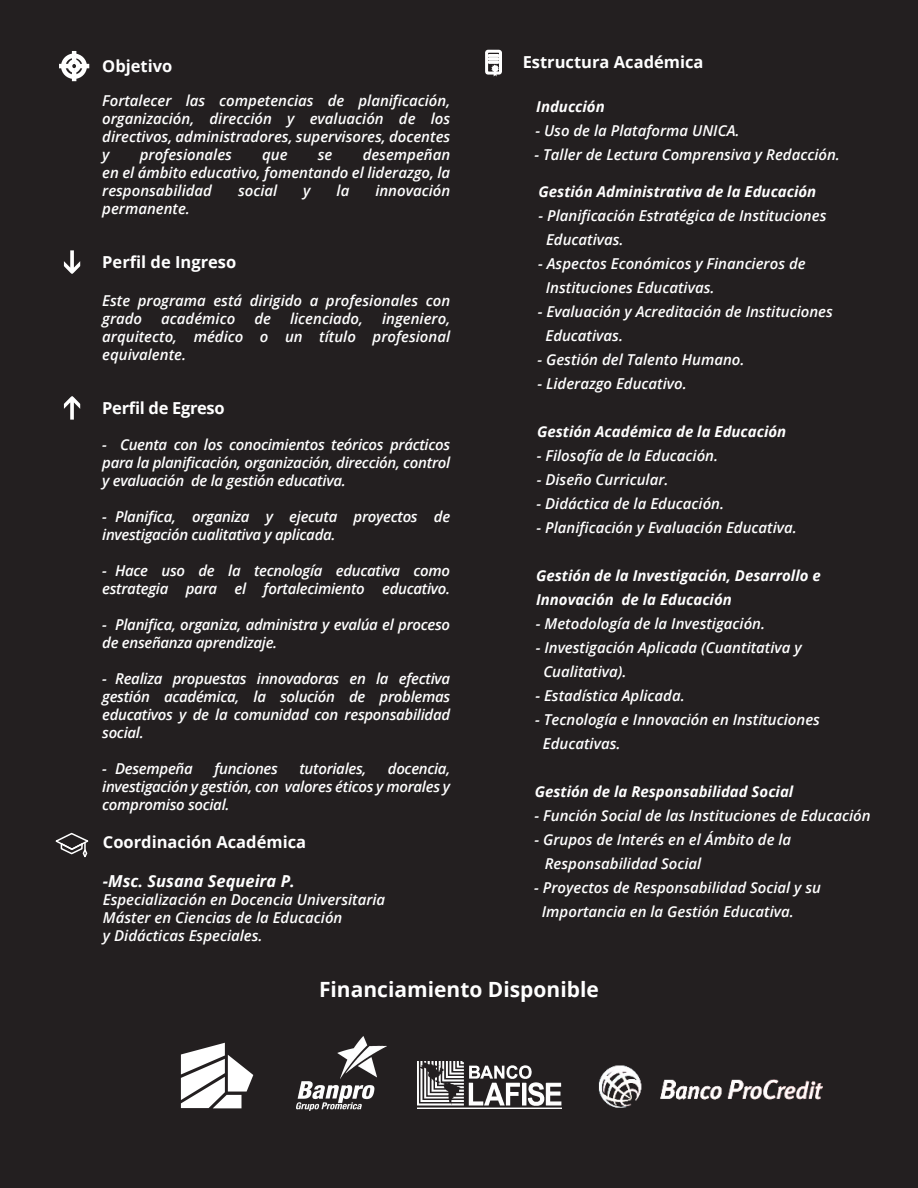
<style>
.page{position:relative;width:918px;height:1188px;background:#231f20}
.page>*{position:absolute;margin:0;border:0;box-sizing:border-box;transform-origin:0 0}
.t1{font:700 21px "Open Sans";color:#fff}
.t2{font:700 16.5px "Open Sans";color:#fff}
.t3{font:italic 700 16.5px "Open Sans";color:#fff}
.t4{font:700 16.5px "Open Sans";letter-spacing:-.02em;color:#fff}
.t5{font:italic 600 15px/18px "Open Sans";color:#fff}
.t6{font:italic 600 15px/18px "Open Sans";letter-spacing:-.02em;color:#fff}
.t7{font:italic 700 15px/24px "Open Sans";color:#fff}
</style>
<div class="page">
<svg style="left:59px;top:51px;width:30px;height:30px"></svg>
<svg style="left:485px;top:49px;width:17px;height:28px"></svg>
<svg style="left:64px;top:250px;width:16px;height:24px"></svg>
<svg style="left:64px;top:396px;width:16px;height:24px"></svg>
<svg style="left:55px;top:832px;width:34px;height:26px"></svg>
<img style="left:418px;top:1061px;width:144px;height:47px">
<img style="left:297px;top:1037px;width:89px;height:73px">
<svg style="left:181px;top:1043px;width:72px;height:65px"></svg>
<img style="left:598px;top:1065px;width:224px;height:43px">
<p class="t2" style="left:523px;top:51px;width:182px">Estructura Académica</p>
<p class="t7" style="left:536px;top:94px;width:70px">Inducción</p>
<p class="t5" style="left:535px;top:121px;width:206px">- Uso de la Plataforma UNICA.</p>
<p class="t5" style="left:535px;top:145px;width:307px">- Taller de Lectura Comprensiva y Redacción.</p>
<p class="t2" style="left:102px;top:55px;width:72px">Objetivo</p>
<p class="t5" style="left:102px;top:92px;width:350px;text-align:justify">Fortalecer las competencias de planificación, organización, dirección y evaluación de los directivos, administradores, supervisores, docentes y</p>
<p class="t5" style="left:140px;top:146px;width:94px">profesionales</p>
<p class="t5" style="left:262px;top:146px;width:27px">que</p>
<p class="t5" style="left:318px;top:146px;width:16px">se</p>
<p class="t5" style="left:102px;top:146px;width:350px;text-align:justify;text-indent:260px">desempeñan en el ámbito educativo, fomentando el liderazgo, la responsabilidad</p>
<p class="t5" style="left:238px;top:182px;width:41px">social</p>
<p class="t5" style="left:303px;top:182px;width:9px">y</p>
<p class="t5" style="left:337px;top:182px;width:14px">la</p>
<p class="t5" style="left:375px;top:182px;width:76px">innovación</p>
<p class="t7" style="left:539px;top:179px;width:279px">Gestión Administrativa de la Educación</p>
<p class="t5" style="left:546px;top:203px;width:282px;line-height:24px;text-indent:-8px">- Planificación Estratégica de Instituciones<br>Educativas.</p>
<p class="t5" style="left:546px;top:251px;width:261px;line-height:24px;text-indent:-8px">- Aspectos Económicos y Financieros de<br>Instituciones Educativas.</p>
<p class="t5" style="left:545px;top:299px;width:289px;line-height:24px;text-indent:-8px">- Evaluación y Acreditación de Instituciones<br>Educativas.</p>
<p class="t5" style="left:538px;top:350px;width:209px">- Gestión del Talento Humano.</p>
<p class="t5" style="left:537px;top:374px;width:151px">- Liderazgo Educativo.</p>
<p class="t7" style="left:537px;top:419px;width:251px">Gestión Académica de la Educación</p>
<p class="t5" style="left:537px;top:446px;width:183px">- Filosofía de la Educación.</p>
<p class="t5" style="left:537px;top:470px;width:133px">- Diseño Curricular.</p>
<p class="t5" style="left:537px;top:494px;width:189px">- Didáctica de la Educación.</p>
<p class="t5" style="left:536px;top:518px;width:262px">- Planificación y Evaluación Educativa.</p>
<p class="t7" style="left:536px;top:563px;width:286px">Gestión de la Investigación, Desarrollo e<br>Innovación de la Educación</p>
<p class="t5" style="left:536px;top:614px;width:231px">- Metodología de la Investigación.</p>
<p class="t5" style="left:543px;top:635px;width:260px;line-height:24px;text-indent:-8px">- Investigación Aplicada (Cuantitativa y<br>Cualitativa).</p>
<p class="t5" style="left:535px;top:686px;width:151px">- Estadística Aplicada.</p>
<p class="t5" style="left:543px;top:707px;width:279px;line-height:24px;text-indent:-8px">- Tecnología e Innovación en Instituciones<br>Educativas.</p>
<p class="t7" style="left:535px;top:779px;width:260px">Gestión de la Responsabilidad Social</p>
<p class="t5" style="left:535px;top:806px;width:337px">- Función Social de las Instituciones de Educación</p>
<p class="t5" style="left:545px;top:827px;width:248px;line-height:24px;text-indent:-10px">- Grupos de Interés en el Ámbito de la<br>Responsabilidad Social</p>
<p class="t5" style="left:542px;top:875px;width:281px;line-height:24px;text-indent:-8px">- Proyectos de Responsabilidad Social y su<br>Importancia en la Gestión Educativa.</p>
<p class="t5" style="left:102px;top:200px;width:89px">permanente.</p>
<p class="t2" style="left:102px;top:251px;width:136px">Perfil de Ingreso</p>
<p class="t5" style="left:102px;top:291px;width:349px">Este programa está dirigido a profesionales con grado</p>
<p class="t5" style="left:161px;top:309px;width:76px">académico</p>
<p class="t5" style="left:254px;top:309px;width:18px">de</p>
<p class="t5" style="left:290px;top:309px;width:75px">licenciado,</p>
<p class="t5" style="left:102px;top:309px;width:350px;text-align:justify;text-indent:280px">ingeniero, arquitecto, médico o un título profesional equivalente.</p>
<p class="t4" style="left:102px;top:397px;width:124px">Perfil de Egreso</p>
<p class="t5" style="left:102px;top:436px;width:350px;text-align:justify">- Cuenta con los conocimientos teóricos prácticos para la planificación, organización, dirección, control y evaluación de la gestión educativa.</p>
<p class="t6" style="left:102px;top:508px;width:349px">- Planifica, organiza y ejecuta proyectos de investigación cualitativa y aplicada.</p>
<p class="t6" style="left:102px;top:562px;width:349px">- Hace uso de la tecnología educativa como estrategia para el fortalecimiento educativo.</p>
<p class="t6" style="left:102px;top:616px;width:349px">- Planifica, organiza, administra y evalúa el proceso de enseñanza aprendizaje.</p>
<p class="t5" style="left:102px;top:670px;width:349px;text-align:justify">- Realiza propuestas innovadoras en la efectiva gestión académica, la solución de problemas educativos y de la comunidad con responsabilidad social.</p>
<p class="t6" style="left:102px;top:760px;width:92px">- Desempeña</p>
<p class="t6" style="left:214px;top:760px;width:65px">funciones</p>
<p class="t6" style="left:299px;top:760px;width:69px">tutoriales,</p>
<p class="t5" style="left:102px;top:760px;width:350px;text-align:justify;text-indent:286px">docencia, investigación y gestión, con valores éticos y morales y compromiso social.</p>
<p class="t2" style="left:103px;top:830px;width:205px">Coordinación Académica</p>
<p class="t3" style="left:103px;top:870px;width:194px">-Msc. Susana Sequeira P.</p>
<p class="t5" style="left:103px;top:891px;width:284px">Especialización en Docencia Universitaria<br>Máster en Ciencias de la Educación<br>y Didácticas Especiales.</p>
<h1 class="t1" style="left:319px;top:974px;width:281px">Financiamiento Disponible</h1>
</div>
